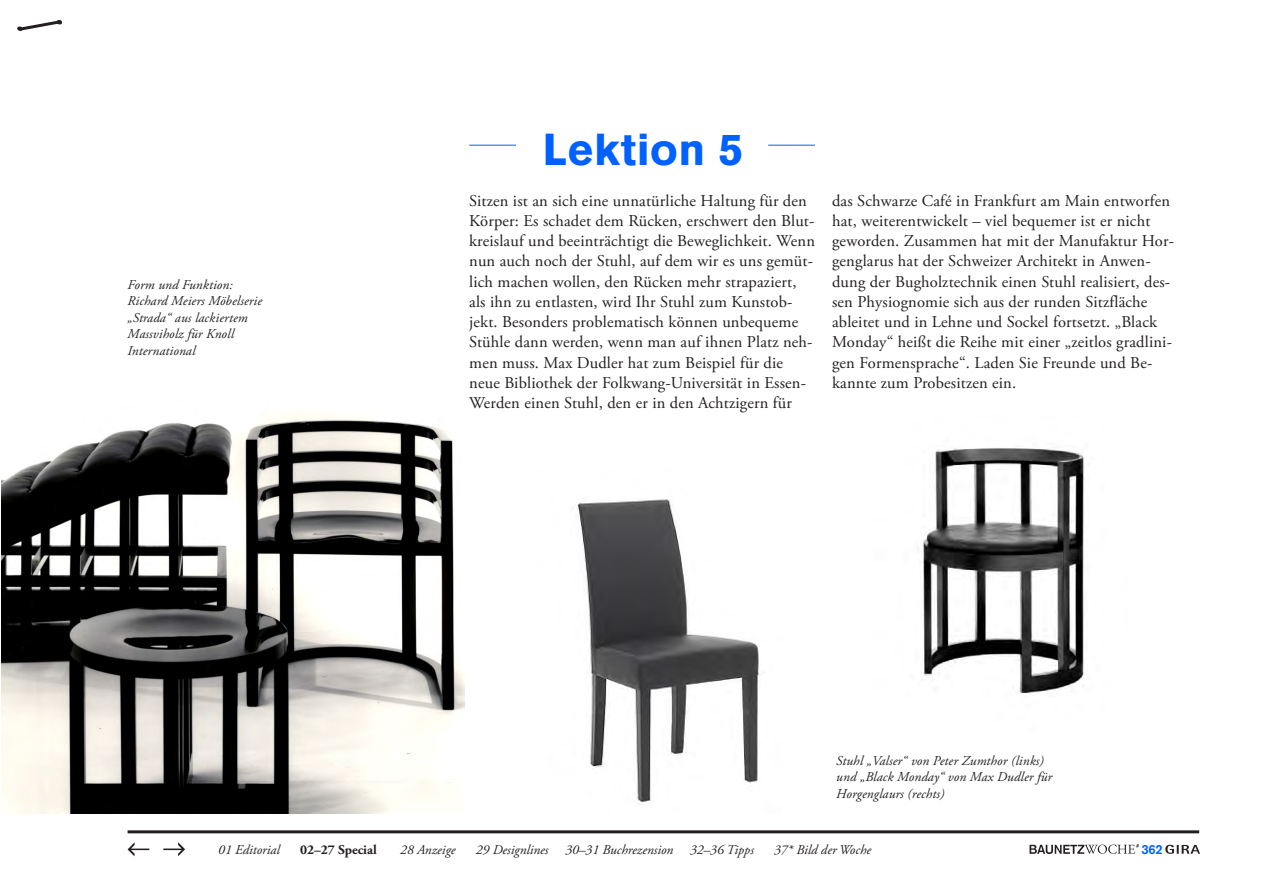
<style>
.page{position:relative;width:1263px;height:893px;background:#fff}
.page>*{position:absolute;margin:0;border:0;box-sizing:border-box;transform-origin:0 0}
.Fließtext_NEU{font:900 43.95px "Akzidenz Grotesk";letter-spacing:.01em;color:#0061ff}
.Fließtext_NEU-2{font:16.5px/20.2px "Adobe Garamond Pro";letter-spacing:.01em;color:#231f20}
.Navigation_Off{font:italic 13.5px/16.5px "Adobe Garamond Pro";letter-spacing:.01em;color:#231f20}
.Navigation_Off-2{font:700 13.5px "Adobe Garamond Pro";color:#231f20}
.t1{font:700 13.05px "Akzidenz Grotesk";color:#0061ff}
</style>
<div class="page">
<hr style="left:128px;top:830px;width:1071px;height:3px;background:#231f20">
<svg style="left:128px;top:842px;width:21px;height:14px"></svg>
<svg style="left:163px;top:842px;width:22px;height:14px"></svg>
<svg style="left:17px;top:20px;width:46px;height:11px"></svg>
<svg style="left:1029px;top:844px;width:110px;height:10px"></svg>
<svg style="left:1165px;top:845px;width:35px;height:9px"></svg>
<img style="left:1px;top:414px;width:464px;height:399px">
<img style="left:577px;top:499px;width:184px;height:303px">
<hr style="left:469px;top:145px;width:47px;height:1px;background:#0061ff">
<hr style="left:768px;top:145px;width:47px;height:1px;background:#0061ff">
<img style="left:918px;top:448px;width:167px;height:246px">
<p class="Navigation_Off" style="left:128px;top:276px;width:136px">Form und Funktion:<br>Richard Meiers Möbelserie „Strada“ aus lackiertem<br>Massviholz für Knoll<br>International</p>
<p class="Fließtext_NEU" style="left:543px;top:123px;width:201px">Lektion 5</p>
<p class="Fließtext_NEU-2" style="left:469px;top:191px;width:347px">Sitzen ist an sich eine unnatürliche Haltung für den Körper: Es schadet dem Rücken, erschwert den Blut&shy;kreislauf und beeinträchtigt die Beweglichkeit. Wenn nun auch noch der Stuhl, auf dem wir es uns gemüt&shy;lich machen wollen, den Rücken mehr strapaziert, als ihn zu entlasten, wird Ihr Stuhl zum Kunstob&shy;jekt. Besonders problematisch können unbequeme Stühle dann werden, wenn man auf ihnen Platz neh&shy;men muss. Max Dudler hat zum Beispiel für die neue Bibliothek der Folkwang-Universität in Essen-Werden einen Stuhl, den er in den Achtzigern für</p>
<p class="Fließtext_NEU-2" style="left:832px;top:191px;width:343px">das Schwarze Café in Frankfurt am Main entworfen hat, weiterentwickelt – viel bequemer ist er nicht geworden. Zusammen hat mit der Manufaktur Hor&shy;genglarus hat der Schweizer Architekt in Anwen&shy;dung der Bugholztechnik einen Stuhl realisiert, des&shy;sen Physiognomie sich aus der runden Sitzfläche ableitet und in Lehne und Sockel fortsetzt. „Black Monday“ heißt die Reihe mit einer „zeitlos gradlini&shy;gen Formensprache“. Laden Sie Freunde und Be&shy;kannte zum Probesitzen ein.</p>
<p class="Navigation_Off" style="left:836px;top:752px;width:217px">Stuhl „Valser“ von Peter Zumthor (links) und „Black Monday“ von Max Dudler für<br>Horgenglaurs (rechts)</p>
<p class="Navigation_Off" style="left:218px;top:841px;width:63px">01 Editorial</p>
<p class="Navigation_Off-2" style="left:300px;top:841px;width:78px">02–27 Special</p>
<p class="Navigation_Off" style="left:400px;top:841px;width:57px">28 Anzeige</p>
<p class="Navigation_Off" style="left:476px;top:841px;width:74px">29 Designlines</p>
<p class="Navigation_Off" style="left:565px;top:841px;width:190px">30–31 Buchrezension 32–36 Tipps</p>
<p class="Navigation_Off" style="left:774px;top:841px;width:98px">37* Bild der Woche</p>
<p class="t1" style="left:1141px;top:841px;width:23px">362</p>
</div>
